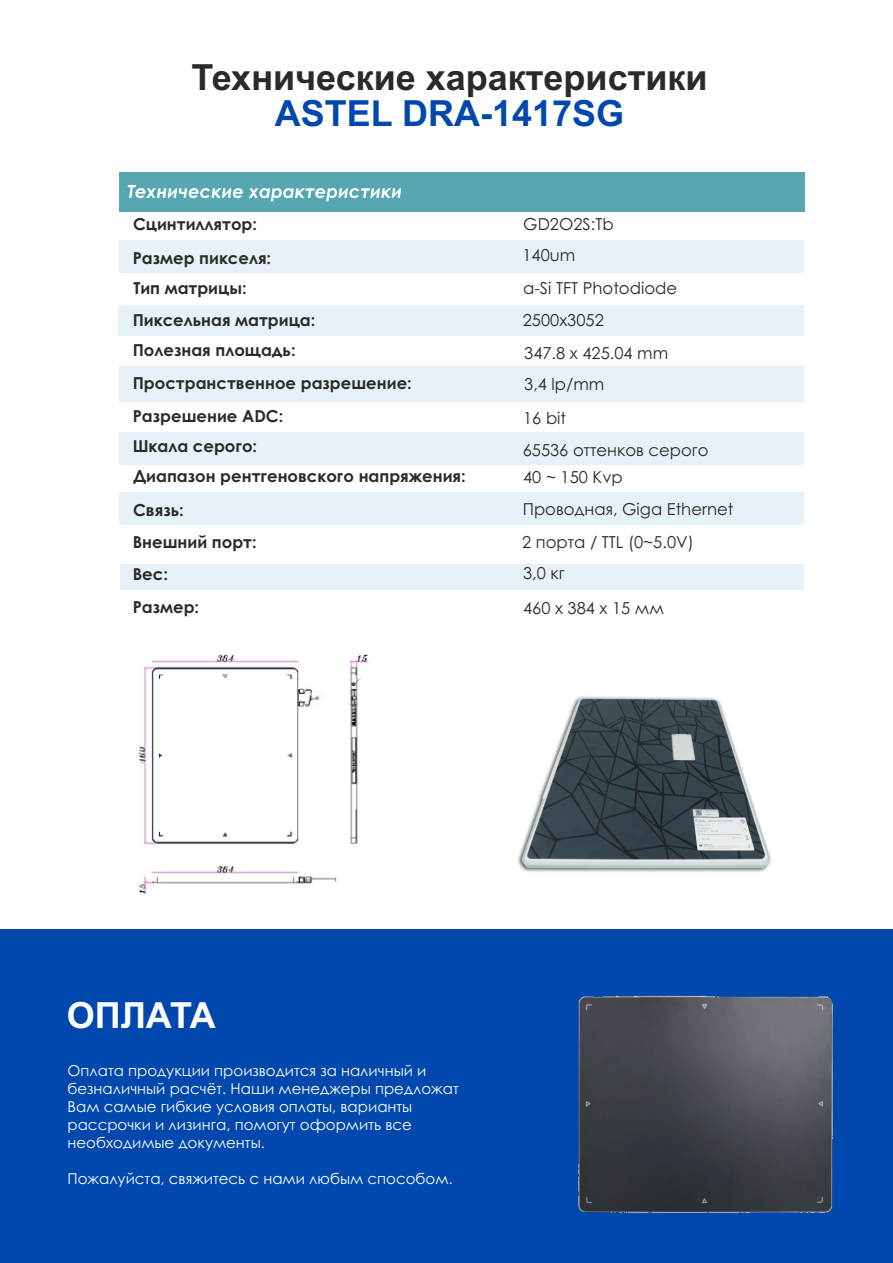
<style>
.page{position:relative;width:893px;height:1263px;background:#fff}
.page>*{position:absolute;margin:0;border:0;box-sizing:border-box;transform-origin:0 0}
.t1{font:700 36px "Arial";color:#2b2a29}
.t2{font:700 36px "Arial";color:#0048ad}
.t3{font:700 36px "Arial";color:#fefefe}
.t4{font:700 16.5px/32.1px "Century Gothic";color:#2b2a29}
.t5{font:16.5px/32.1px "Century Gothic";color:#2b2a29}
.t6{font:15px/17.9px "Century Gothic";color:#fefefe}
</style>
<div class="page">
<div style="left:120px;top:557px;width:683px;height:33px;background:#e7f2f8"></div>
<div style="left:119px;top:525px;width:684px;height:38px;background:#fefefe"></div>
<div style="left:119px;top:492px;width:684px;height:33px;background:#e7f2f8"></div>
<div style="left:119px;top:432px;width:684px;height:33px;background:#e7f2f8"></div>
<div style="left:119px;top:366px;width:684px;height:36px;background:#e7f2f8"></div>
<div style="left:118px;top:303px;width:685px;height:33px;background:#e7f2f8"></div>
<div style="left:92px;top:272px;width:711px;height:33px;background:#fefefe"></div>
<div style="left:119px;top:240px;width:684px;height:33px;background:#e7f2f8"></div>
<div style="left:119px;top:172px;width:685px;height:39px;background:#57a7b3"></div>
<svg style="left:128px;top:185px;width:273px;height:16px"></svg>
<img style="left:138px;top:654px;width:230px;height:240px">
<div style="left:0;top:929px;width:893px;height:334px;background:#0048ad"></div>
<img style="left:578px;top:995px;width:255px;height:218px">
<img style="left:518px;top:696px;width:253px;height:176px">
<h1 class="t1" style="left:192px;top:63px;width:518px">Технические характеристики</h1>
<h1 class="t2" style="left:275px;top:99px;width:351px">ASTEL DRA-1417SG</h1>
<p class="t4" style="left:133px;top:209px;width:125px">Сцинтиллятор:</p>
<p class="t4" style="left:133px;top:245px;width:140px;line-height:29.5px">Размер пикселя:<br>Тип матрицы:</p>
<p class="t4" style="left:133px;top:306px;width:184px;line-height:30px">Пиксельная матрица:<br>Полезная площадь:</p>
<p class="t4" style="left:133px;top:369px;width:281px;line-height:32.5px">Пространственное разрешение:<br>Разрешение ADC:</p>
<p class="t4" style="left:133px;top:433px;width:335px;line-height:29.7px">Шкала серого:<br>Диапазон рентгеновского напряжения:</p>
<p class="t4" style="left:133px;top:496px;width:126px">Связь:<br>Внешний порт:<br>Вес:</p>
<p class="t4" style="left:133px;top:592px;width:68px">Размер:</p>
<p class="t5" style="left:522px;top:209px;width:156px">GD2O2S:Tb<br>140um<br>a-Si TFT Photodiode<br>2500х3052<br>347.8 x 425.04 mm<br>3,4 lp/mm</p>
<p class="t5" style="left:523px;top:403px;width:187px">16 bit<br>65536 оттенков серого</p>
<p class="t5" style="left:523px;top:463px;width:212px">40 ~ 150 Kvp<br>Проводная, Giga Ethernet</p>
<p class="t5" style="left:522px;top:527px;width:173px;line-height:31.5px">2 порта / TTL (0~5.0V)<br>3,0 кг</p>
<p class="t5" style="left:523px;top:594px;width:142px">460 x 384 x 15 мм</p>
<h1 class="t3" style="left:67px;top:1002px;width:151px">ОПЛАТА</h1>
<p class="t6" style="left:67px;top:1063px;width:393px">Оплата продукции производится за наличный и безналичный расчёт. Наши менеджеры предложат Вам самые гибкие условия оплаты, варианты рассрочки и лизинга, помогут оформить все необходимые документы.</p>
<p class="t6" style="left:67px;top:1171px;width:387px">Пожалуйста, свяжитесь с нами любым способом.</p>
</div>
